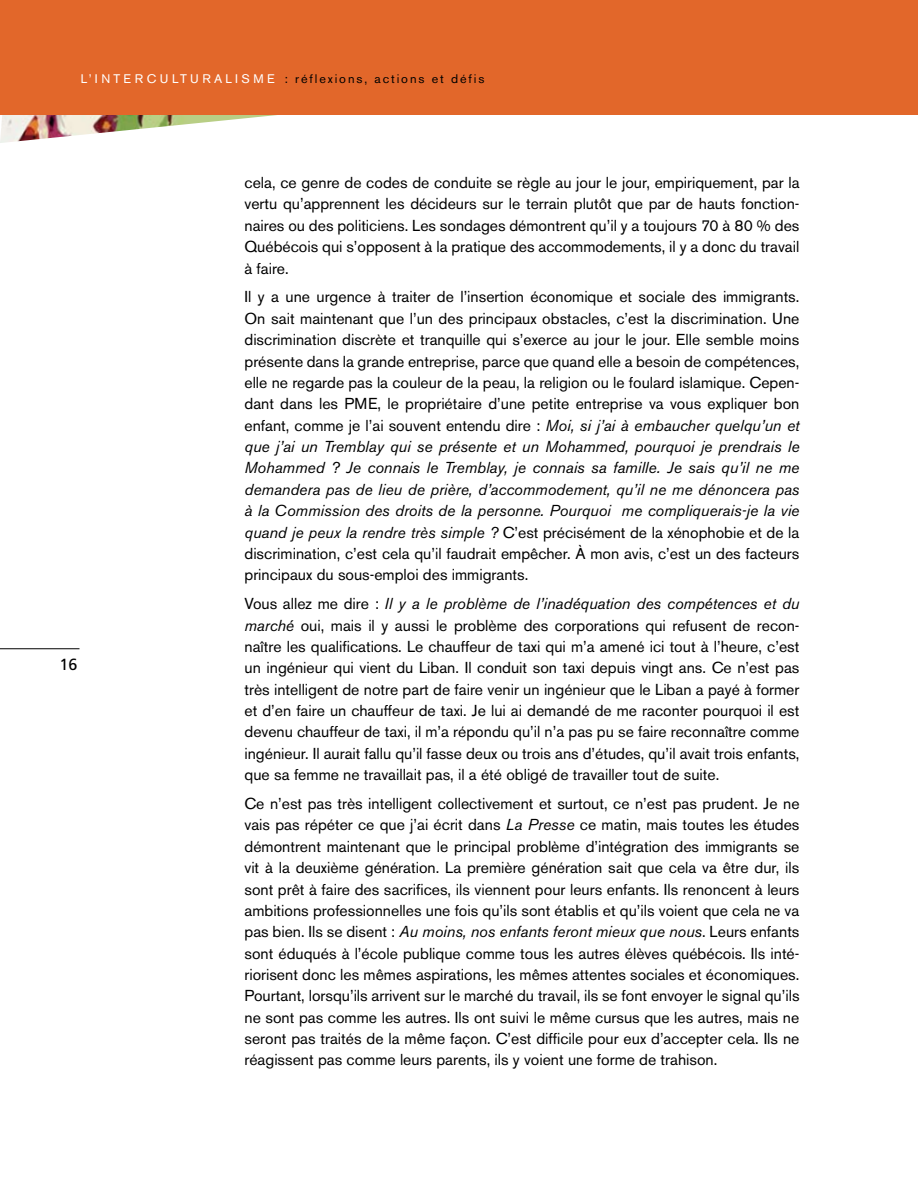
<style>
.page{position:relative;width:918px;height:1188px;background:#fff}
.page>*{position:absolute;margin:0;border:0;box-sizing:border-box;transform-origin:0 0}
.t1{font:16.2px "Frutiger";color:#000}
.t2{font:15.75px/21.3px "Akzidenz Grotesk BE";color:#000;text-align:justify}
.t3{font:12.3px "Akzidenz Grotesk BE";letter-spacing:.15em;color:#000}
.t4{font:12.3px "Akzidenz Grotesk BE";color:#fff}
.s1{font-style:italic}
</style>
<div class="page">
<img style="left:0;top:114px;width:548px;height:29px">
<div style="left:0;top:0;width:918px;height:114px;background:#e2672a"></div>
<hr style="left:0;top:649px;width:80px;height:1px;background:#000">
<p class="t4" style="left:81px;top:72px;width:26px">L’interculturalisme</p>
<p class="t3" style="left:285px;top:72px;width:201px">: réflexions, actions et défis</p>
<p class="t1" style="left:60px;top:655px;width:19px">16</p>
<p class="t2" style="left:244px;top:172px;width:557px">cela, ce genre de codes de conduite se règle au jour le jour, empiriquement, par la vertu qu’apprennent les décideurs sur le terrain plutôt que par de hauts fonction&shy;naires ou des politiciens. Les sondages démontrent qu’il y a toujours 70 à 80 % des Québécois qui s’opposent à la pratique des accommodements, il y a donc du travail à faire.</p>
<p class="t2" style="left:244px;top:286px;width:557px">Il y a une urgence à traiter de l’insertion économique et sociale des immigrants.<br>On sait maintenant que l’un des principaux obstacles, c’est la discrimination. Une discrimination discrète et tranquille qui s’exerce au jour le jour. Elle semble moins présente dans la grande entreprise, parce que quand elle a besoin de compétences, elle ne regarde pas la couleur de la peau, la religion ou le foulard islamique. Cepen&shy;dant dans les PME, le propriétaire d’une petite entreprise va vous expliquer bon enfant, comme je l’ai souvent entendu dire : <span class="s1">Moi, si j’ai à embaucher quelqu’un et que j’ai un Tremblay qui se présente et un Mohammed, pourquoi je prendrais le Mohammed ? Je connais le Tremblay, je connais sa famille. Je sais qu’il ne me demandera pas de lieu de prière, d’accommodement, qu’il ne me dénoncera pas à la Commission des droits de la personne. Pourquoi me compliquerais-je la vie quand je peux la rendre très simple ?</span> C’est précisément de la xénophobie et de la discrimination, c’est cela qu’il faudrait empêcher. À mon avis, c’est un des facteurs principaux du sous-emploi des immigrants.</p>
<p class="t2" style="left:244px;top:593px;width:557px">Vous allez me dire : <span class="s1">Il y a le problème de l’inadéquation des compétences et du marché</span> oui, mais il y aussi le problème des corporations qui refusent de recon&shy;naître les qualifications. Le chauffeur de taxi qui m’a amené ici tout à l’heure, c’est un ingénieur qui vient du Liban. Il conduit son taxi depuis vingt ans. Ce n’est pas très intelligent de notre part de faire venir un ingénieur que le Liban a payé à former et d’en faire un chauffeur de taxi. Je lui ai demandé de me raconter pourquoi il est devenu chauffeur de taxi, il m’a répondu qu’il n’a pas pu se faire reconnaître comme ingénieur. Il aurait fallu qu’il fasse deux ou trois ans d’études, qu’il avait trois enfants, que sa femme ne travaillait pas, il a été obligé de travailler tout de suite.</p>
<p class="t2" style="left:244px;top:793px;width:557px">Ce n’est pas très intelligent collectivement et surtout, ce n’est pas prudent. Je ne vais pas répéter ce que j’ai écrit dans <span class="s1">La Presse</span> ce matin, mais toutes les études démontrent maintenant que le principal problème d’intégration des immigrants se vit à la deuxième génération. La première génération sait que cela va être dur, ils sont prêt à faire des sacrifices, ils viennent pour leurs enfants. Ils renoncent à leurs ambitions professionnelles une fois qu’ils sont établis et qu’ils voient que cela ne va pas bien. Ils se disent : <span class="s1">Au moins, nos enfants feront mieux que nous</span>. Leurs enfants sont éduqués à l’école publique comme tous les autres élèves québécois. Ils inté&shy;riorisent donc les mêmes aspirations, les mêmes attentes sociales et économiques.<br>Pourtant, lorsqu’ils arrivent sur le marché du travail, ils se font envoyer le signal qu’ils ne sont pas comme les autres. Ils ont suivi le même cursus que les autres, mais ne seront pas traités de la même façon. C’est difficile pour eux d’accepter cela. Ils ne réagissent pas comme leurs parents, ils y voient une forme de trahison.</p>
</div>
